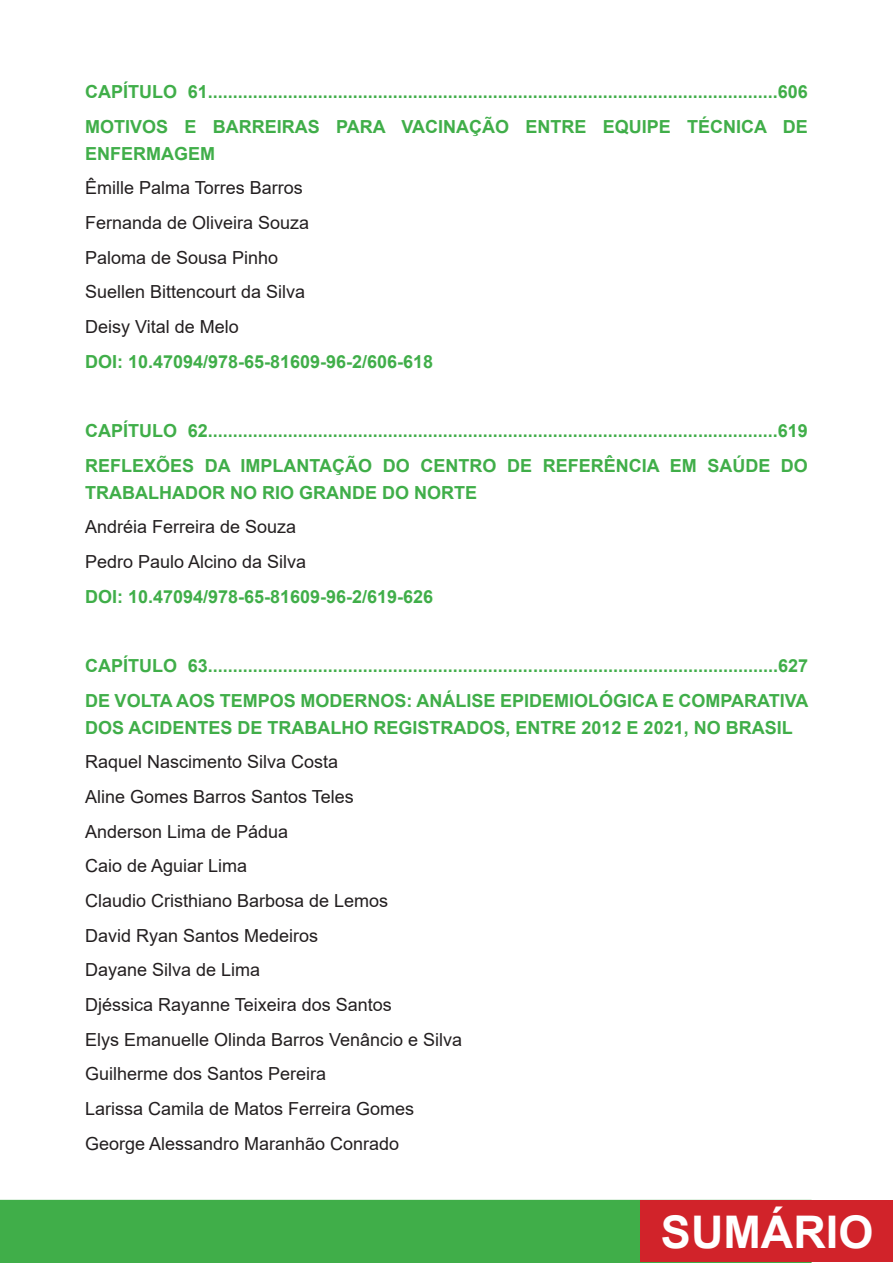
<style>
.page{position:relative;width:893px;height:1263px;background:#fff}
.page>*{position:absolute;margin:0;border:0;box-sizing:border-box;transform-origin:0 0}
.t1{font:700 45px "Arial";color:#fff}
.t2{font:700 18px/27px "Arial";color:#40ae49}
.t3{font:18px "Arial";color:#231f20}
</style>
<div class="page">
<div style="left:0;top:1200px;width:812px;height:63px;background:#40ae49"></div>
<div style="left:641px;top:1200px;width:252px;height:62px;background:#d1232a"></div>
<p class="t2" style="left:85px;top:79px;width:724px">CAPÍTULO 61..................................................................................................................606</p>
<p class="t2" style="left:85px;top:113px;width:724px">MOTIVOS E BARREIRAS PARA VACINAÇÃO ENTRE EQUIPE TÉCNICA DE<br>ENFERMAGEM</p>
<p class="t3" style="left:85px;top:176px;width:219px">Êmille Palma Torres Barros</p>
<p class="t3" style="left:85px;top:210px;width:226px">Fernanda de Oliveira Souza</p>
<p class="t3" style="left:85px;top:245px;width:195px">Paloma de Sousa Pinho</p>
<p class="t3" style="left:85px;top:280px;width:222px">Suellen Bittencourt da Silva</p>
<p class="t3" style="left:85px;top:314px;width:155px">Deisy Vital de Melo</p>
<p class="t2" style="left:85px;top:348px;width:350px">DOI: 10.47094/978-65-81609-96-2/606-618</p>
<p class="t2" style="left:85px;top:417px;width:724px">CAPÍTULO 62..................................................................................................................619</p>
<p class="t2" style="left:85px;top:452px;width:724px">REFLEXÕES DA IMPLANTAÇÃO DO CENTRO DE REFERÊNCIA EM SAÚDE DO<br>TRABALHADOR NO RIO GRANDE DO NORTE</p>
<p class="t3" style="left:85px;top:515px;width:213px">Andréia Ferreira de Souza</p>
<p class="t3" style="left:85px;top:549px;width:223px">Pedro Paulo Alcino da Silva</p>
<p class="t2" style="left:85px;top:583px;width:350px">DOI: 10.47094/978-65-81609-96-2/619-626</p>
<p class="t2" style="left:85px;top:652px;width:725px">CAPÍTULO 63..................................................................................................................627</p>
<p class="t2" style="left:85px;top:687px;width:725px">DE VOLTA AOS TEMPOS MODERNOS: ANÁLISE EPIDEMIOLÓGICA E COMPARATIVA<br>DOS ACIDENTES DE TRABALHO REGISTRADOS, ENTRE 2012 E 2021, NO BRASIL</p>
<p class="t3" style="left:85px;top:750px;width:255px">Raquel Nascimento Silva Costa</p>
<p class="t3" style="left:85px;top:784px;width:270px">Aline Gomes Barros Santos Teles</p>
<p class="t3" style="left:85px;top:819px;width:205px">Anderson Lima de Pádua</p>
<p class="t3" style="left:85px;top:853px;width:164px">Caio de Aguiar Lima</p>
<p class="t3" style="left:85px;top:888px;width:305px">Claudio Cristhiano Barbosa de Lemos</p>
<p class="t3" style="left:85px;top:923px;width:235px">David Ryan Santos Medeiros</p>
<p class="t3" style="left:85px;top:957px;width:177px">Dayane Silva de Lima</p>
<p class="t3" style="left:85px;top:992px;width:308px">Djéssica Rayanne Teixeira dos Santos</p>
<p class="t3" style="left:85px;top:1027px;width:379px">Elys Emanuelle Olinda Barros Venâncio e Silva</p>
<p class="t3" style="left:85px;top:1061px;width:243px">Guilherme dos Santos Pereira</p>
<p class="t3" style="left:85px;top:1096px;width:331px">Larissa Camila de Matos Ferreira Gomes</p>
<p class="t3" style="left:85px;top:1131px;width:316px">George Alessandro Maranhão Conrado</p>
<h1 class="t1" style="left:661px;top:1200px;width:214px">SUMÁRIO</h1>
</div>
